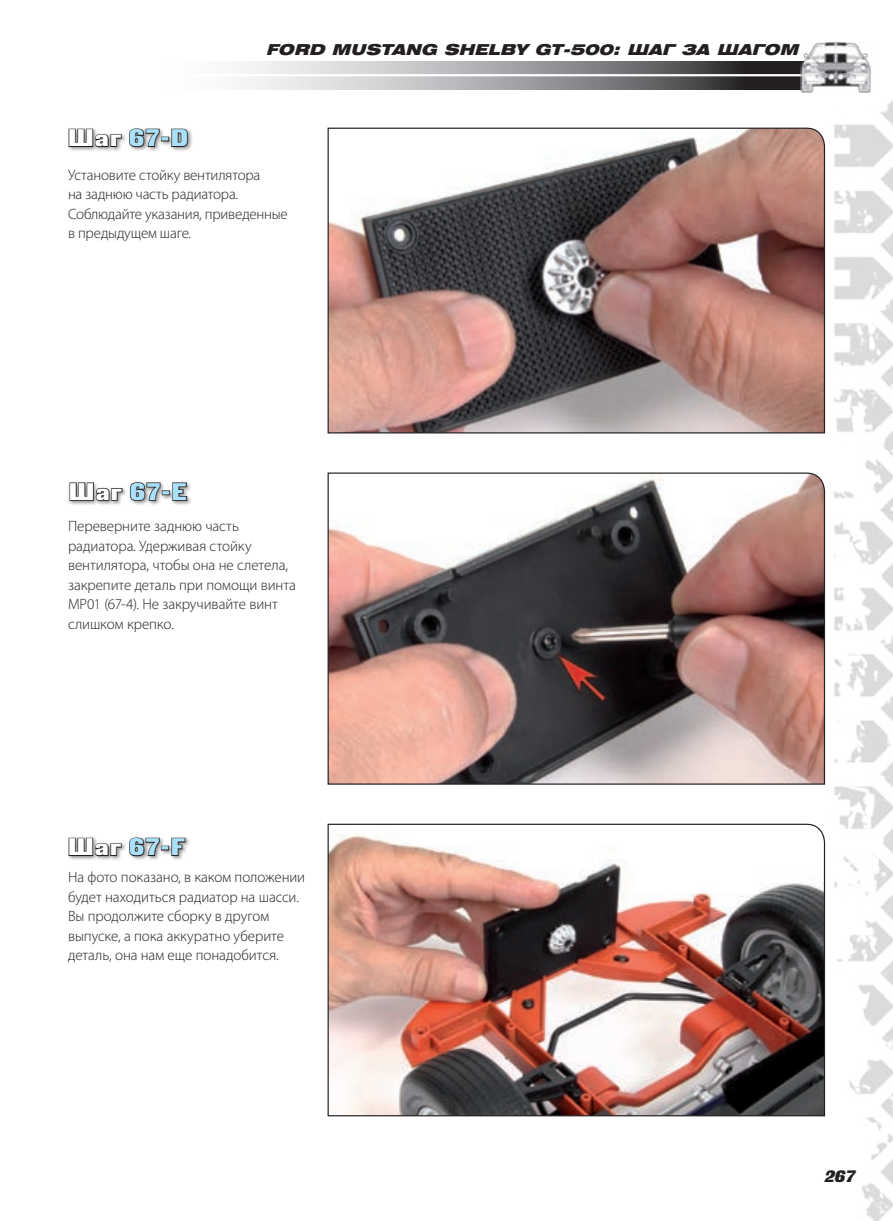
<style>
.page{position:relative;width:893px;height:1221px;background:#fff}
.page>*{position:absolute;margin:0;border:0;box-sizing:border-box;transform-origin:0 0}
.t1{font:24px "Black Grotesk C";letter-spacing:.05em;color:#aae0f9}
.t2{font:italic 16.5px "Black Grotesk C";color:#231f20}
.t3{font:300 15px/19.5px "Myriad Pro";letter-spacing:-.005em;color:#231f20}
.t4{font:italic 15px "Helios Ext Black C";color:#231f20}
.s1{color:#fff}
</style>
<div class="page">
<img style="left:834px;top:100px;width:59px;height:1120px">
<svg style="left:241px;top:61px;width:557px;height:28px;background:#979799"></svg>
<hr style="left:2px;top:74px;width:805px;height:2px;background:#fff">
<img style="left:798px;top:42px;width:73px;height:51px">
<div style="left:68px;top:480px;width:124px;height:26px;background:#231f20;opacity:.5"></div>
<svg style="left:69px;top:481px;width:54px;height:21px"></svg>
<svg style="left:129px;top:481px;width:32px;height:21px"></svg>
<div style="left:162px;top:490px;width:8px;height:5px;border:2px solid #231f20"></div>
<svg style="left:171px;top:481px;width:17px;height:20px"></svg>
<div style="left:67px;top:127px;width:126px;height:25px;background:#231f20;opacity:.5"></div>
<svg style="left:68px;top:128px;width:54px;height:20px"></svg>
<svg style="left:128px;top:127px;width:61px;height:21px"></svg>
<div style="left:67px;top:835px;width:123px;height:26px;background:#231f20;opacity:.5"></div>
<svg style="left:68px;top:837px;width:54px;height:20px"></svg>
<svg style="left:128px;top:836px;width:32px;height:21px"></svg>
<div style="left:161px;top:845px;width:8px;height:5px;border:2px solid #231f20"></div>
<svg style="left:171px;top:837px;width:15px;height:19px"></svg>
<svg style="left:327px;top:127px;width:499px;height:307px;background:#a18682"></svg>
<svg style="left:327px;top:472px;width:499px;height:313px"></svg>
<img style="left:327px;top:823px;width:499px;height:293px">
<h1 class="t1" style="left:68px;top:124px;width:122px"><span class="s1">Шаг</span> 67‑D</h1>
<p class="t4" style="left:266px;top:40px;width:538px">FORD MUSTANG SHELBY GT-500: ШАГ ЗА ШАГОМ</p>
<p class="t3" style="left:68px;top:165px;width:221px">Установите стойку вентилятора<br>на заднюю часть радиатора.<br>Соблюдайте указания, приведенные в предыдущем шаге.</p>
<h1 class="t1" style="left:69px;top:477px;width:119px"><span class="s1">Шаг</span> 67‑E</h1>
<p class="t3" style="left:68px;top:516px;width:229px">Переверните заднюю часть радиатора. Удерживая стойку вентилятора, чтобы она не слетела, закрепите деталь при помощи винта<br>MP01 (67-4). Не закручивайте винт слишком крепко.</p>
<h1 class="t1" style="left:68px;top:832px;width:118px"><span class="s1">Шаг</span> 67‑F</h1>
<p class="t3" style="left:68px;top:867px;width:239px">На фото показано, в каком положении будет находиться радиатор на шасси.<br>Вы продолжите сборку в другом выпуске, а пока аккуратно уберите деталь, она нам еще понадобится.</p>
<p class="t2" style="left:824px;top:1166px;width:32px">267</p>
</div>
